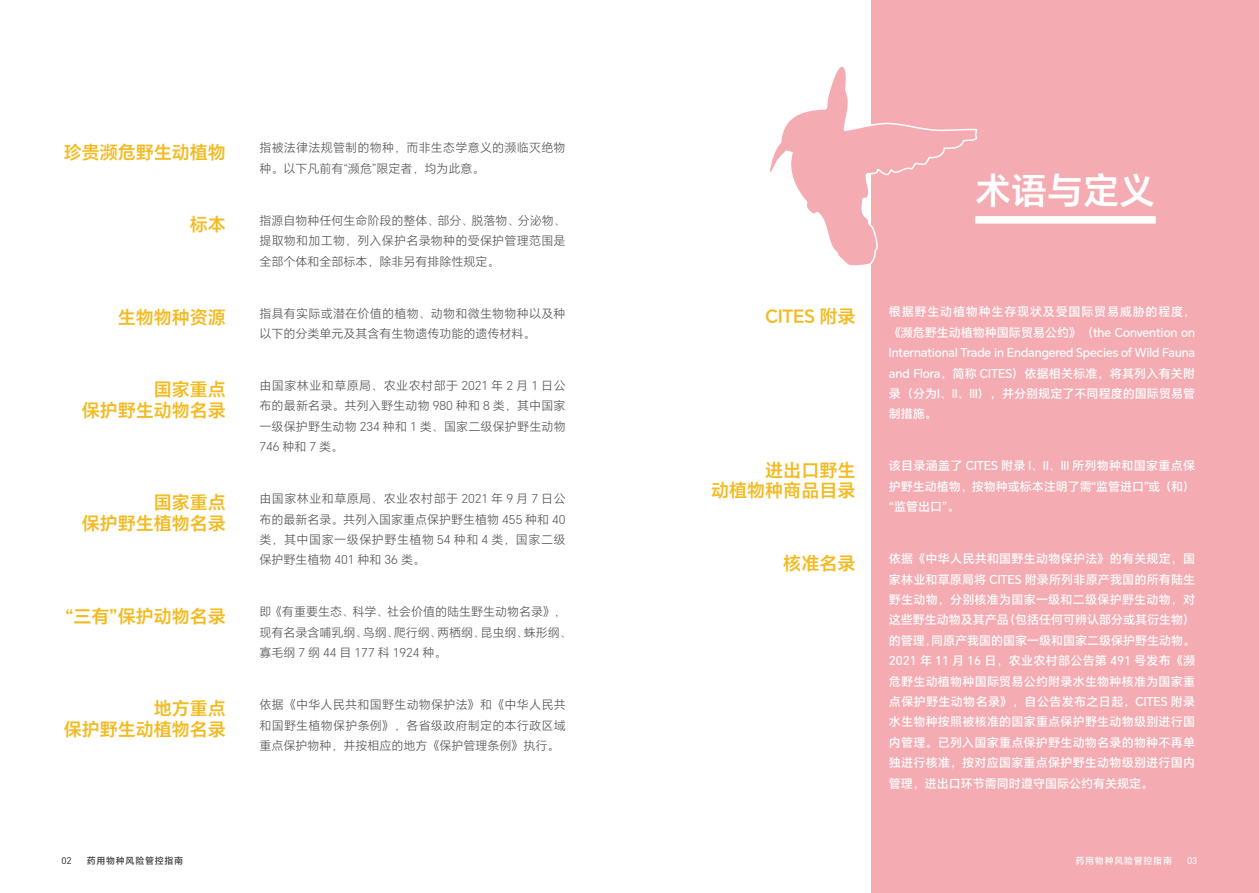
<style>
.page{position:relative;width:1259px;height:893px;background:#fff}
.page>*{position:absolute;margin:0;border:0;box-sizing:border-box;transform-origin:0 0}
.t1{font:600 36px "HONOR Sans CN";color:#fff}
.t2{font:600 18px/20.4px "HONOR Sans CN";color:#f3bb23;text-align:right}
.t3{font:500 12px/20.4px "HONOR Sans CN";letter-spacing:.005em;color:#fff;text-align:justify}
.t4{font:300 12px/20.4px "HONOR Sans CN";color:#595757;text-align:justify}
.t5{font:300 12px/20.4px "HONOR Sans CN";letter-spacing:.02em;color:#595757}
.t6{font:500 9px "HONOR Sans CN";letter-spacing:.08em;color:#3e3a39}
.t7{font:500 9px "HONOR Sans CN";letter-spacing:.08em;color:#fff}
.t8{font:9px "HONOR Sans CN";color:#3e3a39}
.t9{font:9px "HONOR Sans CN";color:#fff}
</style>
<div class="page">
<div style="left:872px;top:0;width:387px;height:893px;background:#f4abb2"></div>
<div style="left:975px;top:216px;width:180px;height:8px;background:#fff"></div>
<svg style="left:769px;top:65px;width:209px;height:202px"></svg>
<h2 class="t2" style="left:64px;top:143px;width:163px">珍贵濒危野生动植物</h2>
<p class="t5" style="left:259px;top:138px;width:308px">指被法律法规管制的物种，而非生态学意义的濒临灭绝物种。以下凡前有“濒危”限定者，均为此意。</p>
<h2 class="t2" style="left:190px;top:215px;width:37px">标本</h2>
<p class="t4" style="left:259px;top:211px;width:308px">指源自物种任何生命阶段的整体、部分、脱落物、分泌物、提取物和加工物，列入保护名录物种的受保护管理范围是全部个体和全部标本，除非另有排除性规定。</p>
<h2 class="t2" style="left:118px;top:308px;width:109px">生物物种资源</h2>
<p class="t5" style="left:259px;top:304px;width:308px">指具有实际或潜在价值的植物、动物和微生物物种以及种以下的分类单元及其含有生物遗传功能的遗传材料。</p>
<h2 class="t2" style="left:82px;top:381px;width:145px">国家重点<br>保护野生动物名录</h2>
<p class="t4" style="left:259px;top:376px;width:308px">由国家林业和草原局、农业农村部于 2021 年 2 月 1 日公布的最新名录。共列入野生动物 980 种和 8 类，其中国家一级保护野生动物 234 种和 1 类、国家二级保护野生动物746 种和 7 类。</p>
<h2 class="t2" style="left:82px;top:494px;width:145px">国家重点<br>保护野生植物名录</h2>
<p class="t4" style="left:259px;top:489px;width:308px">由国家林业和草原局、农业农村部于 2021 年 9 月 7 日公布的最新名录。共列入国家重点保护野生植物 455 种和 40类，其中国家一级保护野生植物 54 种和 4 类，国家二级保护野生植物 401 种和 36 类。</p>
<h2 class="t2" style="left:65px;top:607px;width:162px">“三有”保护动物名录</h2>
<p class="t4" style="left:259px;top:602px;width:314px;text-align:left">即《有重要生态、科学、社会价值的陆生野生动物名录》，现有名录含哺乳纲、鸟纲、爬行纲、两栖纲、昆虫纲、蛛形纲、寡毛纲 7 纲 44 目 177 科 1924 种。</p>
<h2 class="t2" style="left:64px;top:700px;width:163px">地方重点<br>保护野生动植物名录</h2>
<p class="t4" style="left:259px;top:695px;width:308px">依据《中华人民共和国野生动物保护法》和《中华人民共和国野生植物保护条例》，各省级政府制定的本行政区域重点保护物种，并按相应的地方《保护管理条例》执行。</p>
<p class="t8" style="left:61px;top:856px;width:12px">02</p>
<p class="t6" style="left:87px;top:856px;width:98px">药用物种风险管控指南</p>
<h1 class="t1" style="left:975px;top:173px;width:181px">术语与定义</h1>
<h2 class="t2" style="left:765px;top:307px;width:91px">CITES 附录</h2>
<h2 class="t2" style="left:711px;top:461px;width:146px">进出口野生<br>动植物种商品目录</h2>
<p class="t3" style="left:889px;top:303px;width:308px">根据野生动植物种生存现状及受国际贸易威胁的程度，《濒危野生动植物种国际贸易公约》（the Convention on International Trade in Endangered Species of Wild Fauna and Flora，简称 CITES）依据相关标准，将其列入有关附录（分为Ⅰ、Ⅱ、Ⅲ），并分别规定了不同程度的国际贸易管制措施。</p>
<p class="t3" style="left:889px;top:457px;width:308px">该目录涵盖了 CITES 附录 I、II、III 所列物种和国家重点保护野生动植物，按物种或标本注明了需“监管进口”或（和）“监管出口”。</p>
<h2 class="t2" style="left:783px;top:554px;width:73px">核准名录</h2>
<p class="t3" style="left:889px;top:549px;width:308px">依据《中华人民共和国野生动物保护法》的有关规定，国家林业和草原局将 CITES 附录所列非原产我国的所有陆生野生动物，分别核准为国家一级和二级保护野生动物，对这些野生动物及其产品（包括任何可辨认部分或其衍生物）的管理，同原产我国的国家一级和国家二级保护野生动物。2021 年 11 月 16 日，农业农村部公告第 491 号发布《濒危野生动植物种国际贸易公约附录水生物种核准为国家重点保护野生动物名录》，自公告发布之日起，CITES 附录水生物种按照被核准的国家重点保护野生动物级别进行国内管理。已列入国家重点保护野生动物名录的物种不再单独进行核准，按对应国家重点保护野生动物级别进行国内管理，进出口环节需同时遵守国际公约有关规定。</p>
<p class="t7" style="left:1075px;top:856px;width:98px">药用物种风险管控指南</p>
<p class="t9" style="left:1187px;top:856px;width:12px">03</p>
</div>
